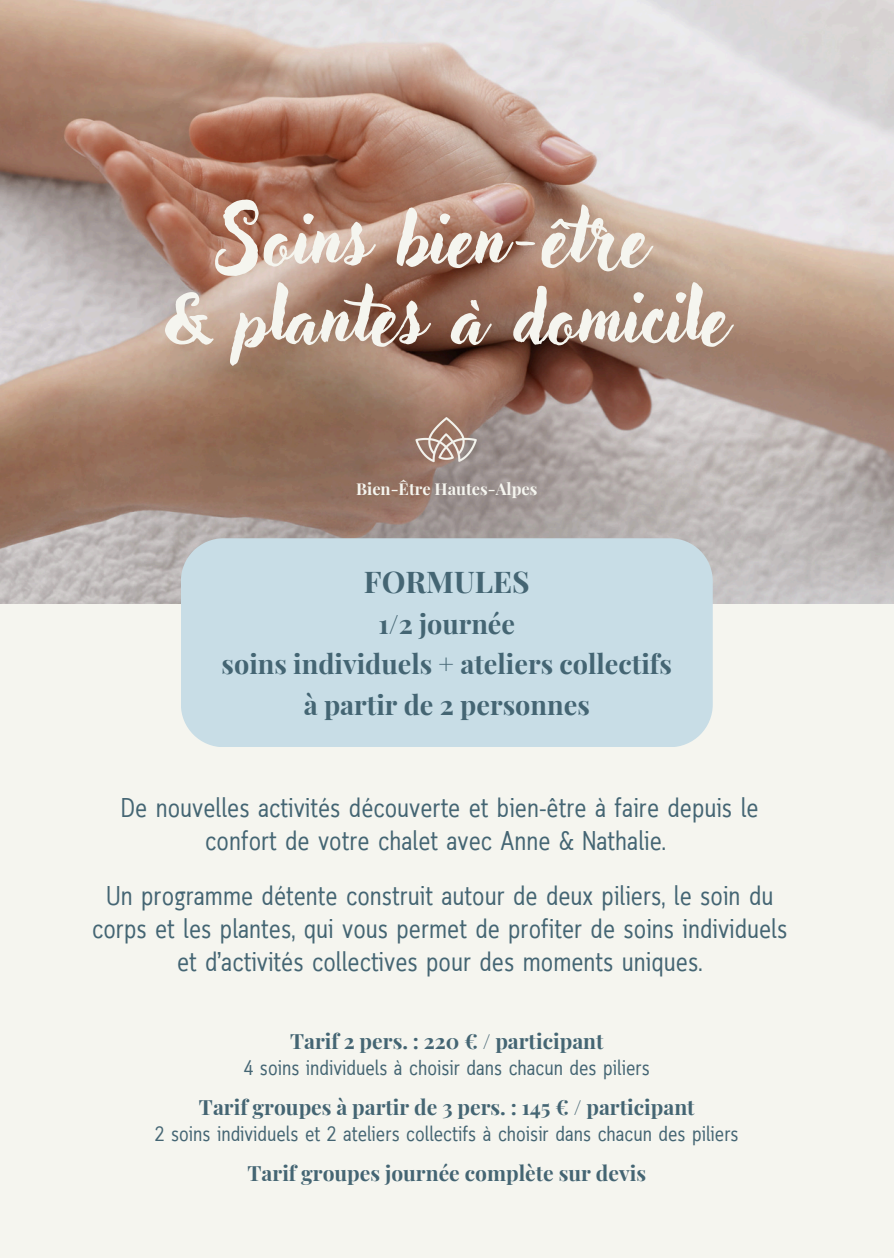
<style>
.page{position:relative;width:894px;height:1258px;background:#fff}
.page>*{position:absolute;margin:0;border:0;box-sizing:border-box;transform-origin:0 0}
.t1{font:75.9px/78.6px "Adlery Pro";color:#f5f5ef;text-align:center}
.t2{font:700 30px "Playfair Display";color:#446573}
.t3{font:27px/33px "Cloud Cond";color:#446573;text-align:center}
.t4{font:700 27px/40.5px "Playfair Display";color:#446573;text-align:center}
.t5{font:21px/25.5px "Cloud Cond";color:#446573;text-align:center}
.t6{font:700 21px "Playfair Display";color:#446573}
.t7{font:700 16.5px "Playfair Display";color:#f5f5ef}
.s1{font-family:"Playfair Display";font-weight:700}
</style>
<div class="page">
<div style="left:0;top:0;width:893px;height:1258px;background:#f5f5ef"></div>
<img style="left:0;top:0;width:893px;height:604px">
<img style="left:412px;top:410px;width:68px;height:59px">
<div style="left:181px;top:538px;width:531px;height:209px;background:#c8dde6"></div>
<h2 class="t1" style="left:165px;top:206px;width:565px">Soins bien-être<br>&amp; plantes à domicile</h2>
<p class="t7" style="left:356px;top:477px;width:183px">Bien-Être Hautes-Alpes</p>
<p class="t2" style="left:364px;top:561px;width:167px">FORMULES</p>
<p class="t4" style="left:221px;top:602px;width:452px">1/2 journée<br>soins individuels + ateliers collectifs à partir de 2 personnes</p>
<h3 class="t3" style="left:121px;top:793px;width:639px">De nouvelles activités découverte et bien-être à faire depuis le confort de votre chalet avec Anne &amp; Nathalie.</h3>
<h3 class="t3" style="left:92px;top:881px;width:696px">Un programme détente construit autour de deux piliers, le soin du corps et les plantes, qui vous permet de profiter de soins individuels et d’activités collectives pour des moments uniques.</h3>
<h5 class="t5" style="left:244px;top:1031px;width:407px"><span class="s1">Tarif 2 pers. : 220 € / participant<br></span>4 soins individuels à choisir dans chacun des piliers</h5>
<h5 class="t5" style="left:155px;top:1097px;width:585px"><span class="s1">Tarif groupes à partir de 3 pers. : 145 € / participant<br></span>2 soins individuels et 2 ateliers collectifs à choisir dans chacun des piliers</h5>
<h4 class="t6" style="left:247px;top:1158px;width:400px">Tarif groupes journée complète sur devis</h4>
</div>
